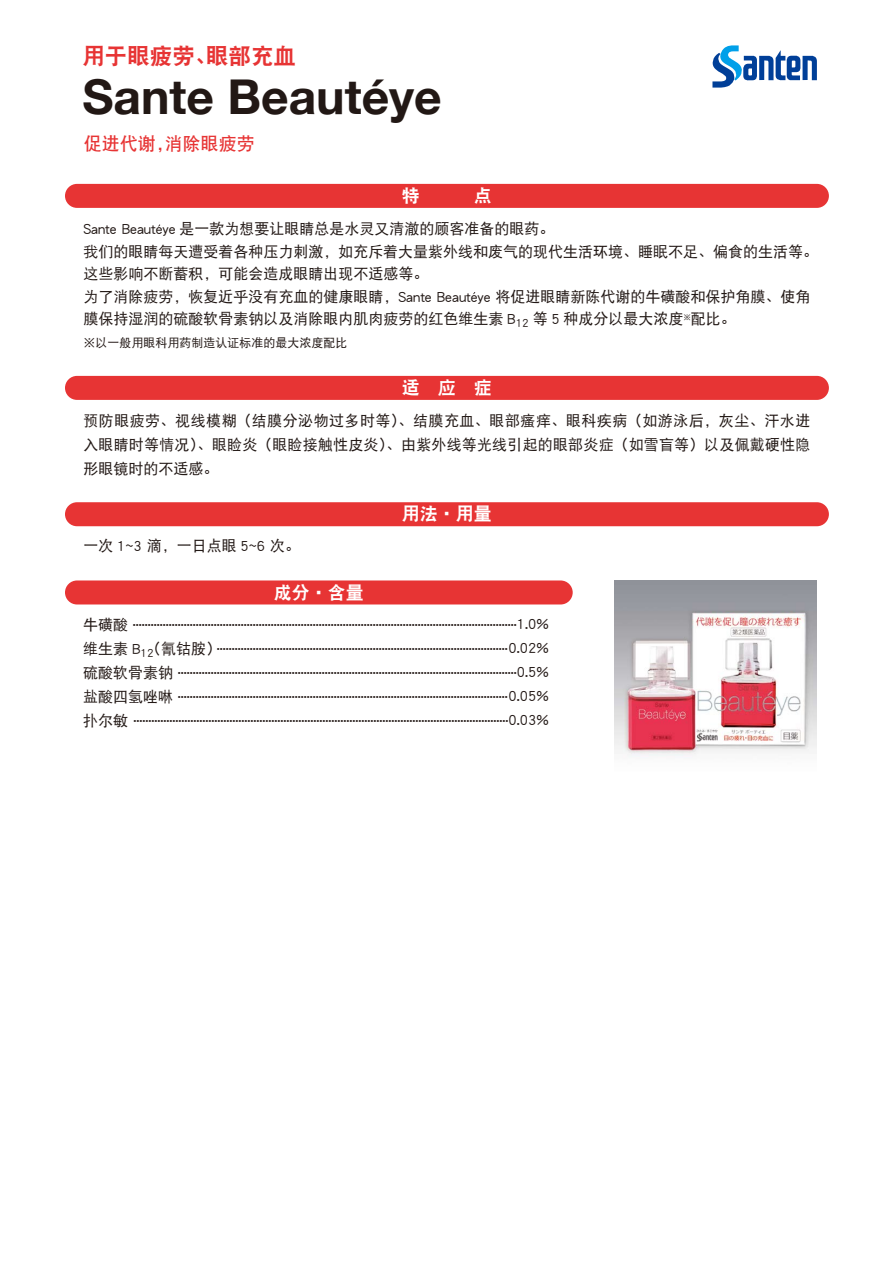
<style>
.page{position:relative;width:893px;height:1263px;background:#fff}
.page>*{position:absolute;margin:0;border:0;box-sizing:border-box;transform-origin:0 0}
.t1{font:700 48px "Helvetica Neue";color:#221815}
.t2{font:22.5px "DF Hei GB W9";color:#e73434}
.t3{font:18px "DF Hei GB W9";color:#fff}
.t4{font:18px "DF Hei GB W7";color:#e73434}
.t5{font:15px/24px "DF Hei GB W5";color:#221815}
.t6{font:12px "DF Hei GB W5";color:#221815}
</style>
<div class="page">
<img style="left:615px;top:580px;width:202px;height:177px">
<svg style="left:712px;top:45px;width:105px;height:43px"></svg>
<div style="left:65px;top:184px;width:764px;height:24px;background:#e73434;border-radius:12px"></div>
<div style="left:65px;top:376px;width:764px;height:24px;background:#e73434;border-radius:12px"></div>
<div style="left:65px;top:502px;width:764px;height:24px;background:#e73434;border-radius:12px"></div>
<div style="left:65px;top:580px;width:508px;height:24px;background:#e73434;border-radius:12px"></div>
<h2 class="t2" style="left:82px;top:44px;width:215px">用于眼疲劳、眼部充血</h2>
<h1 class="t1" style="left:82px;top:67px;width:361px">Sante Beautéye</h1>
<p class="t4" style="left:84px;top:134px;width:172px">促进代谢，消除眼疲劳</p>
<p class="t5" style="left:83px;top:217px;width:736px;line-height:22.5px">Sante Beauteye 是一款为想要让眼睛总是水灵又清澈的顾客准备的眼药。<br>我们的眼睛每天遭受着各种压力刺激，如充斥着大量紫外线和废气的现代生活环境、睡眠不足、偏食的生活等。这些影响不断蓄积，可能会造成眼睛出现不适感等。<br>为了消除疲劳，恢复近乎没有充血的健康眼睛，Sante Beauteye 将促进眼睛新陈代谢的牛磺酸和保护角膜、使角膜保持湿润的硫酸软骨素钠以及消除眼内肌肉疲劳的红色维生素 B<sub>12</sub> 等 5 种成分以最大浓度<sup>※</sup>配比。</p>
<p class="t6" style="left:83px;top:336px;width:265px">※以一般用眼科用药制造认证标准的最大浓度配比</p>
<p class="t3" style="left:402px;top:378px;width:91px">适　应　症</p>
<p class="t5" style="left:83px;top:408px;width:729px;text-align:justify">预防眼疲劳、视线模糊（结膜分泌物过多时等）、结膜充血、眼部瘙痒、眼科疾病（如游泳后，灰尘、汗水进入眼睛时等情况）、眼睑炎（眼睑接触性皮炎）、由紫外线等光线引起的眼部炎症（如雪盲等）以及佩戴硬性隐形眼镜时的不适感。</p>
<p class="t5" style="left:83px;top:533px;width:218px">一次 1~3 滴，一日点眼 5~6 次。</p>
<p class="t3" style="left:402px;top:504px;width:91px">用法·用量</p>
<p class="t3" style="left:274px;top:583px;width:91px">成分·含量</p>
<p class="t5" style="left:133px;top:609px;width:417px;text-align:right">................................................................................................................................1.0% .................................................................................................0.02% .................................................................................................................0.5% ..............................................................................................................0.05% .............................................................................................................................0.03%</p>
<p class="t5" style="left:83px;top:612px;width:139px">牛磺酸<br>维生素 B<sub>12</sub>（氰钴胺）硫酸软骨素钠<br>盐酸四氢唑啉<br>扑尔敏</p>
</div>
